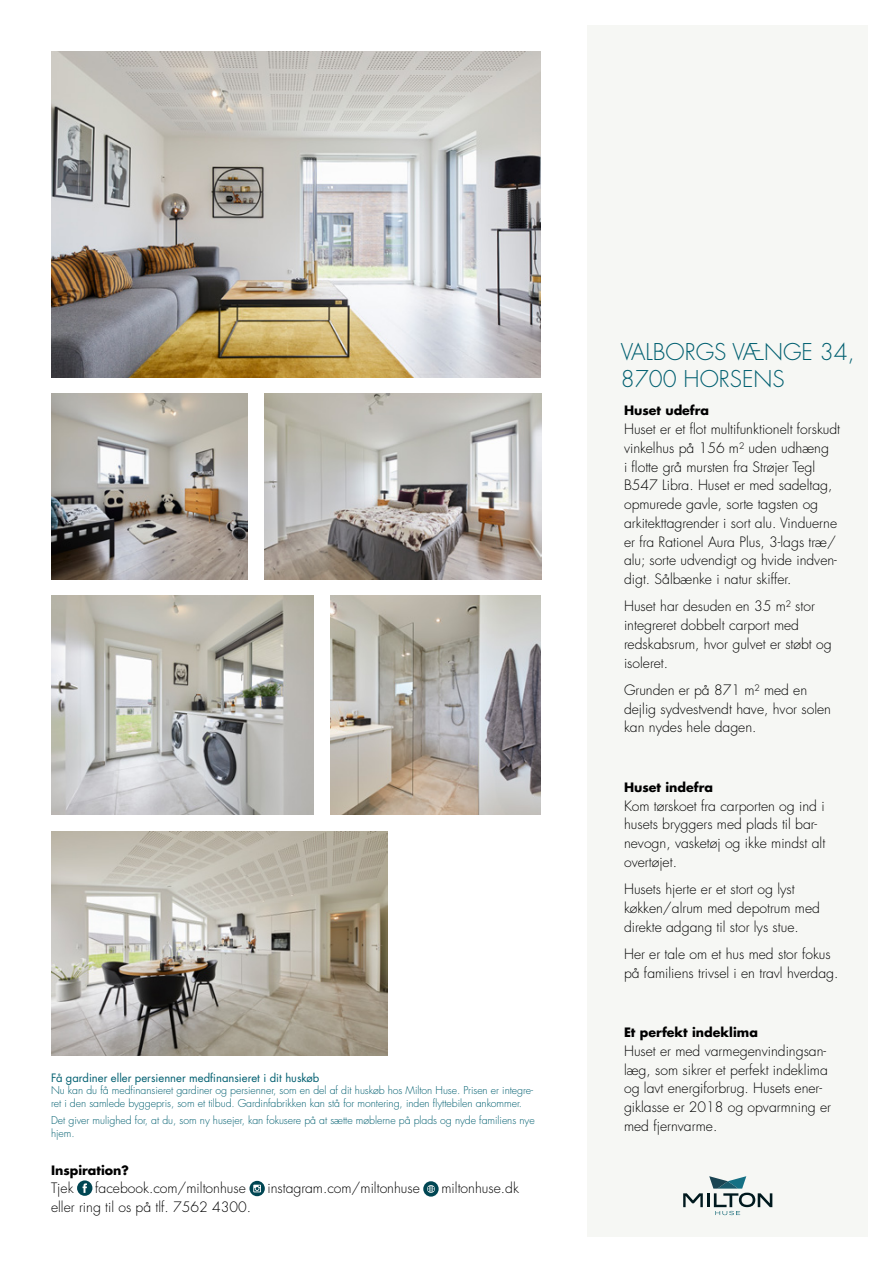
<style>
.page{position:relative;width:893px;height:1263px;background:#fff}
.page>*{position:absolute;margin:0;border:0;box-sizing:border-box;transform-origin:0 0}
.OVERSKRIFTSTYPE_TYND{font:300 22.5px "Futura LT Pro";color:#005f70}
.Brødtekst_1_UDEN_ind{font:300 13.95px/18.8px "Futura LT Pro";color:#000}
.Mellemrubrik_2{font:700 12.6px "Futura LT Pro";color:#000}
.Mellemrubrik_2-2{font:11.25px "Futura LT Pro";color:#005f70}
.Brødtekst_1_UDEN_ind-2{font:300 10.5px/12.6px "Futura LT Pro";letter-spacing:-.005em;color:#005f70}
</style>
<div class="page">
<div style="left:587px;top:26px;width:280px;height:1211px;background:#f6f7f4"></div>
<img style="left:51px;top:51px;width:490px;height:326px">
<img style="left:51px;top:831px;width:337px;height:224px">
<img style="left:51px;top:595px;width:263px;height:219px">
<img style="left:51px;top:394px;width:196px;height:185px">
<img style="left:330px;top:596px;width:211px;height:218px">
<img style="left:264px;top:394px;width:277px;height:185px">
<hr style="left:707px;top:1193px;width:3px;height:14px;background:#001a20">
<svg style="left:683px;top:1193px;width:20px;height:14px"></svg>
<svg style="left:709px;top:1176px;width:63px;height:39px"></svg>
<svg style="left:77px;top:1180px;width:15px;height:16px"></svg>
<svg style="left:249px;top:1181px;width:16px;height:15px"></svg>
<svg style="left:423px;top:1181px;width:16px;height:15px"></svg>
<p class="Mellemrubrik_2-2" style="left:51px;top:1070px;width:270px">Få gardiner eller persienner medfinansieret i dit huskøb</p>
<p class="Brødtekst_1_UDEN_ind-2" style="left:51px;top:1084px;width:484px">Nu kan du få medfinansieret gardiner og persienner, som en del af dit huskøb hos Milton Huse. Prisen er integre&shy;ret i den samlede byggepris, som et tilbud. Gardinfabrikken kan stå for montering, inden flyttebilen ankommer.</p>
<p class="Brødtekst_1_UDEN_ind-2" style="left:51px;top:1114px;width:485px">Det giver mulighed for, at du, som ny husejer, kan fokusere på at sætte møblerne på plads og nyde familiens nye hjem.</p>
<p class="Mellemrubrik_2" style="left:51px;top:1160px;width:80px">Inspiration?</p>
<p class="Brødtekst_1_UDEN_ind" style="left:51px;top:1179px;width:24px">Tjek</p>
<p class="Brødtekst_1_UDEN_ind" style="left:95px;top:1179px;width:152px">facebook.com/miltonhuse</p>
<p class="Brødtekst_1_UDEN_ind" style="left:267px;top:1179px;width:154px">instagram.com/miltonhuse</p>
<p class="Brødtekst_1_UDEN_ind" style="left:441px;top:1179px;width:79px">miltonhuse.dk</p>
<p class="Brødtekst_1_UDEN_ind" style="left:51px;top:1197px;width:202px">eller ring til os på tlf. 7562 4300.</p>
<p class="OVERSKRIFTSTYPE_TYND" style="left:621px;top:337px;width:235px">VALBORGS VÆNGE 34,</p>
<p class="OVERSKRIFTSTYPE_TYND" style="left:621px;top:364px;width:165px">8700 HORSENS</p>
<p class="Mellemrubrik_2" style="left:624px;top:401px;width:87px">Huset udefra</p>
<p class="Brødtekst_1_UDEN_ind" style="left:624px;top:420px;width:218px">Huset er et flot multifunktionelt forskudt vinkelhus på 156 m² uden udhæng<br>i flotte grå mursten fra Strøjer Tegl B547 Libra. Huset er med sadeltag, opmurede gavle, sorte tagsten og arkitekttagrender i sort alu. Vinduerne er fra Rationel Aura Plus, 3-lags træ/ alu; sorte udvendigt og hvide indven&shy;digt. Sålbænke i natur skiffer.</p>
<p class="Brødtekst_1_UDEN_ind" style="left:624px;top:597px;width:209px">Huset har desuden en 35 m² stor integreret dobbelt carport med redskabsrum, hvor gulvet er støbt og isoleret.</p>
<p class="Brødtekst_1_UDEN_ind" style="left:624px;top:681px;width:209px">Grunden er på 871 m² med en dejlig sydvestvendt have, hvor solen kan nydes hele dagen.</p>
<p class="Mellemrubrik_2" style="left:624px;top:777px;width:90px">Huset indefra</p>
<p class="Brødtekst_1_UDEN_ind" style="left:624px;top:796px;width:203px">Kom tørskoet fra carporten og ind i husets bryggers med plads til bar&shy;nevogn, vasketøj og ikke mindst alt overtøjet.</p>
<p class="Brødtekst_1_UDEN_ind" style="left:624px;top:880px;width:197px">Husets hjerte er et stort og lyst køkken/alrum med depotrum med direkte adgang til stor lys stue.</p>
<p class="Brødtekst_1_UDEN_ind" style="left:624px;top:944px;width:216px">Her er tale om et hus med stor fokus på familiens trivsel i en travl hverdag.</p>
<p class="Mellemrubrik_2" style="left:624px;top:1022px;width:135px">Et perfekt indeklima</p>
<p class="Brødtekst_1_UDEN_ind" style="left:624px;top:1041px;width:208px">Huset er med varmegenvindingsan&shy;læg, som sikrer et perfekt indeklima og lavt energiforbrug. Husets ener&shy;giklasse er 2018 og opvarmning er med fjernvarme.</p>
</div>
